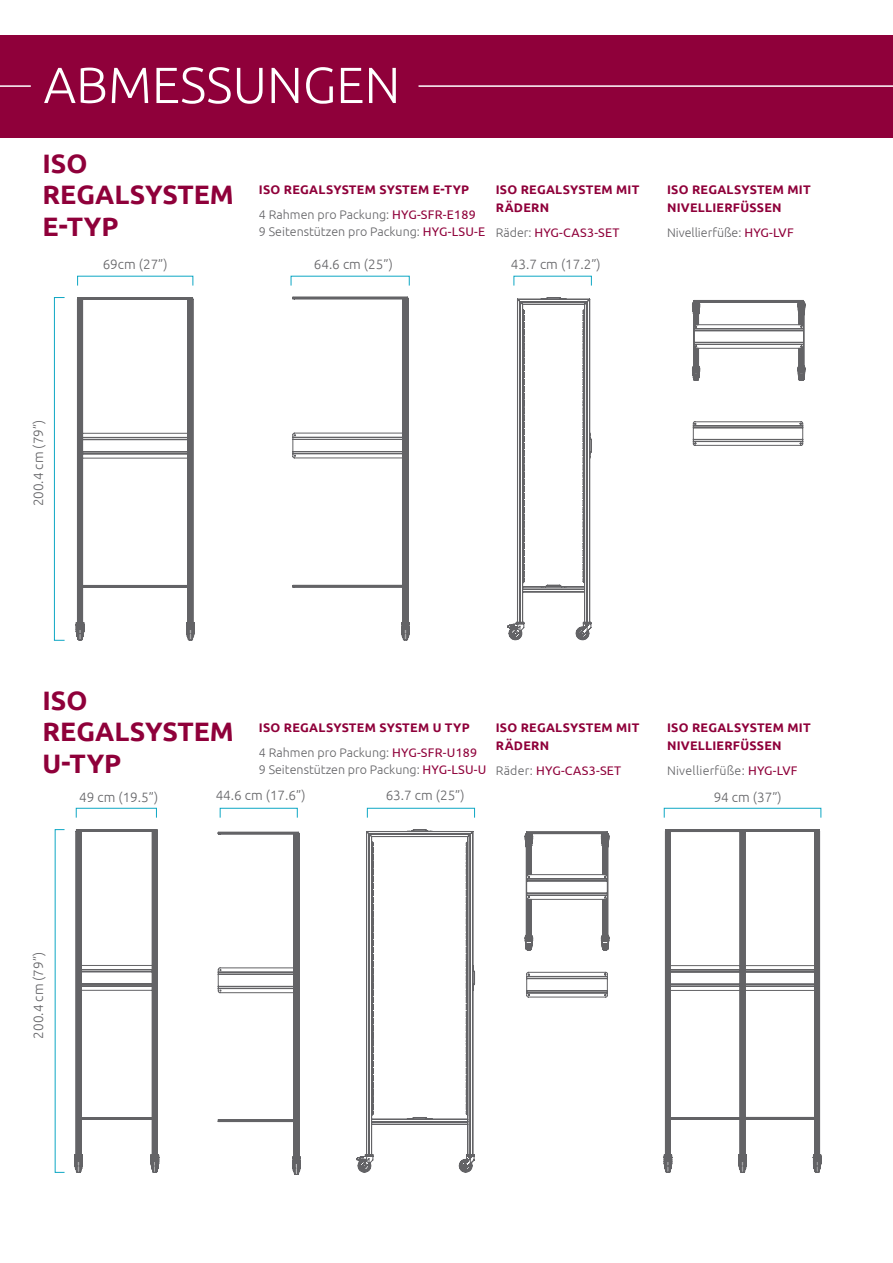
<style>
.page{position:relative;width:893px;height:1263px;background:#fff}
.page>*{position:absolute;margin:0;border:0;box-sizing:border-box;transform-origin:0 0}
.t1{font:300 50.7px "Ubuntu";color:#fff}
.t2{font:700 26.7px/31.7px "Ubuntu";color:#8f003a}
.t3{font:300 13.5px "Ubuntu";color:#636366}
.t4{font:700 12.45px/18px "Ubuntu";letter-spacing:.02em;color:#8f003a}
.t5{font:300 12.45px "Ubuntu";color:#636366}
.t6{font:12.45px "Ubuntu";letter-spacing:.02em;color:#8f003a}
.t7{font:300 12.45px "Ubuntu";letter-spacing:.02em;color:#636366}
.s1{font-weight:300;color:#636366}
.s2{font-weight:400}
.s3{font-weight:400;color:#8f003a}
</style>
<div class="page">
<div style="left:0;top:35px;width:893px;height:102px;background:#8f003a"></div>
<hr style="left:418px;top:85px;width:475px;height:2px;background:#fff">
<hr style="left:0;top:85px;width:31px;height:2px;background:#fff">
<div style="left:54px;top:297px;width:11px;height:343px;border:1px solid #0ea7c4"></div>
<div style="left:664px;top:808px;width:157px;height:10px;border:1px solid #0ea7c4"></div>
<div style="left:76px;top:808px;width:81px;height:10px;border:1px solid #0ea7c4"></div>
<svg style="left:74px;top:829px;width:85px;height:344px"></svg>
<svg style="left:664px;top:829px;width:157px;height:344px"></svg>
<svg style="left:76px;top:297px;width:119px;height:343px"></svg>
<svg style="left:507px;top:297px;width:85px;height:343px"></svg>
<svg style="left:293px;top:297px;width:116px;height:343px"></svg>
<svg style="left:692px;top:300px;width:113px;height:81px"></svg>
<div style="left:367px;top:808px;width:108px;height:10px;border:1px solid #0ea7c4"></div>
<div style="left:220px;top:808px;width:77px;height:10px;border:1px solid #0ea7c4"></div>
<svg style="left:356px;top:829px;width:119px;height:343px"></svg>
<svg style="left:218px;top:832px;width:83px;height:343px"></svg>
<svg style="left:525px;top:832px;width:84px;height:118px"></svg>
<svg style="left:693px;top:421px;width:110px;height:25px"></svg>
<svg style="left:526px;top:972px;width:82px;height:25px"></svg>
<h1 class="t1" style="left:44px;top:54px;width:358px">ABMESSUNGEN</h1>
<h2 class="t2" style="left:43px;top:147px;width:193px">ISO<br>REGALSYSTEM<br>E-TYP</h2>
<p class="t4" style="left:259px;top:177px;width:218px;line-height:24.9px">ISO REGALSYSTEM SYSTEM E-TYP<br><span class="s1">4 Rahmen pro Packung:</span> <span class="s2">HYG-SFR-E189</span></p>
<p class="t5" style="left:259px;top:224px;width:228px">9 Seitenstützen pro Packung: <span class="s3">HYG-LSU-E</span></p>
<p class="t4" style="left:496px;top:181px;width:145px">ISO REGALSYSTEM MIT<br>RÄDERN</p>
<p class="t6" style="left:496px;top:225px;width:125px"><span class="s1">Räder:</span> HYG-CAS3-SET</p>
<p class="t3" style="left:103px;top:256px;width:67px">69cm (27”)</p>
<p class="t3" style="left:314px;top:256px;width:81px">64.6 cm (25”)</p>
<p class="t3" style="left:511px;top:256px;width:92px">43.7 cm (17.2”)</p>
<p class="t4" style="left:667px;top:181px;width:145px">ISO REGALSYSTEM MIT<br>NIVELLIERFÜSSEN</p>
<p class="t5" style="left:667px;top:225px;width:128px">Nivellierfüße: <span class="s3">HYG-LVF</span></p>
<p class="t3" style="left:30px;top:506px;width:88px;rotate:-90deg">200.4 cm (79”)</p>
<h2 class="t2" style="left:43px;top:684px;width:193px">ISO<br>REGALSYSTEM<br>U-TYP</h2>
<p class="t4" style="left:259px;top:715px;width:220px;line-height:24.9px">ISO REGALSYSTEM SYSTEM U TYP<br><span class="s1">4 Rahmen pro Packung:</span> <span class="s2">HYG-SFR-U189</span></p>
<p class="t5" style="left:259px;top:762px;width:229px">9 Seitenstützen pro Packung: <span class="s3">HYG-LSU-U</span></p>
<p class="t4" style="left:496px;top:719px;width:145px">ISO REGALSYSTEM MIT<br>RÄDERN</p>
<p class="t6" style="left:496px;top:763px;width:127px"><span class="s1">Räder:</span> HYG-CAS3-SET</p>
<p class="t4" style="left:667px;top:719px;width:145px">ISO REGALSYSTEM MIT<br>NIVELLIERFÜSSEN</p>
<p class="t7" style="left:667px;top:763px;width:132px">Nivellierfüße: <span class="s3">HYG-LVF</span></p>
<p class="t3" style="left:216px;top:787px;width:92px">44.6 cm (17.6”)</p>
<p class="t3" style="left:386px;top:787px;width:81px">63.7 cm (25”)</p>
<p class="t3" style="left:79px;top:789px;width:81px">49 cm (19.5”)</p>
<p class="t3" style="left:714px;top:789px;width:70px">94 cm (37”)</p>
<p class="t3" style="left:30px;top:1038px;width:88px;rotate:-90deg">200.4 cm (79”)</p>
</div>
